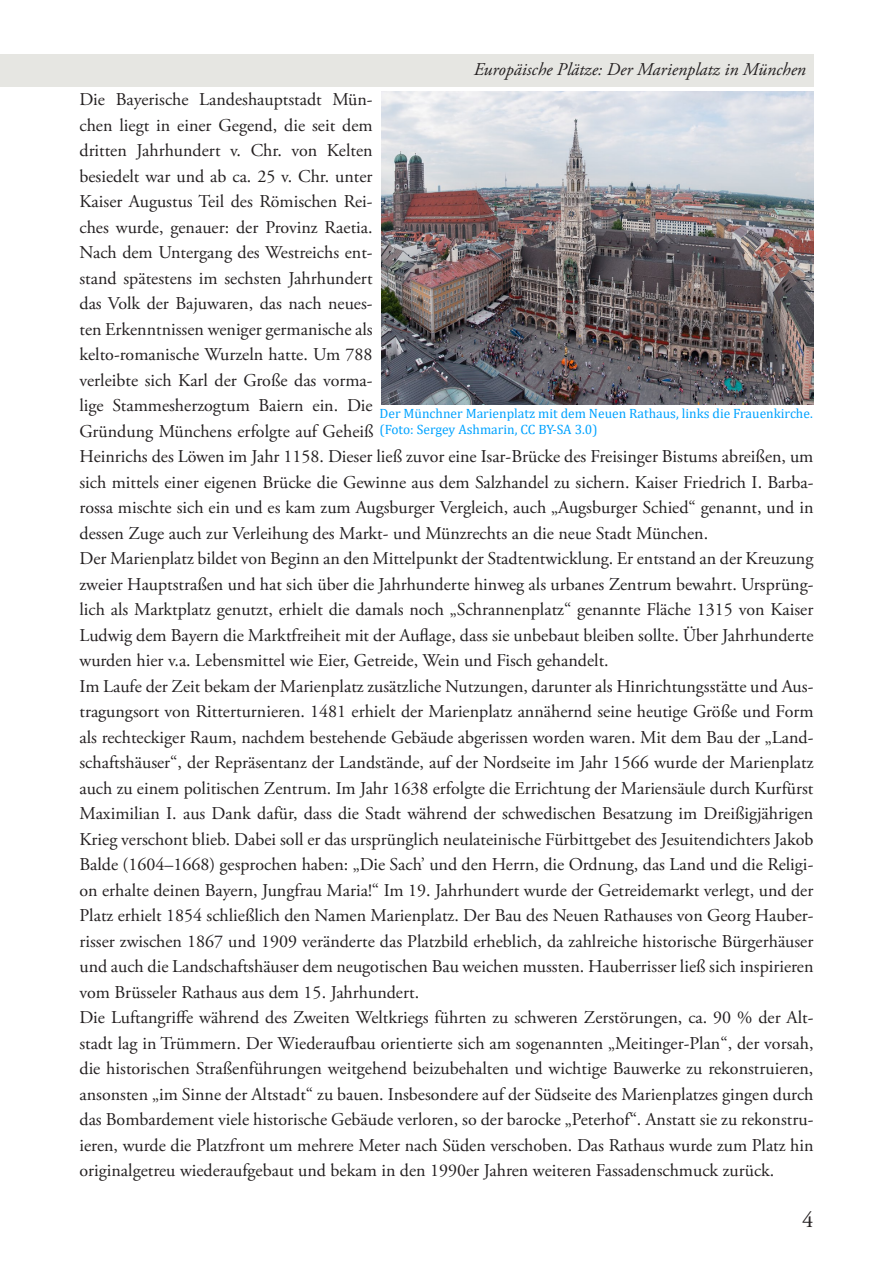
<style>
.page{position:relative;width:893px;height:1263px;background:#fff}
.page>*{position:absolute;margin:0;border:0;box-sizing:border-box;transform-origin:0 0}
.t1{font:22.5px "Adobe Garamond Pro";color:#231f20}
.t2{font:18px/25.5px "Adobe Garamond Pro";color:#231f20;text-align:justify}
.t3{font:italic 18px "Adobe Garamond Pro";color:#231f20}
.t4{font:13.5px/16.2px "Cambria";color:#00a3ff}
</style>
<div class="page">
<div style="left:0;top:54px;width:813px;height:32px;background:#e6e6e2"></div>
<img style="left:381px;top:92px;width:432px;height:312px">
<p class="t3" style="left:474px;top:59px;width:334px">Europäische Plätze: Der Marienplatz in München</p>
<p class="t2" style="left:80px;top:87px;width:735px;text-align:left">Die Bayerische Landeshauptstadt Mün-<br>chen liegt in einer Gegend, die seit dem<br>dritten Jahrhundert v. Chr. von Kelten<br>besiedelt war und ab ca. 25 v. Chr. unter<br>Kaiser Augustus Teil des Römischen Rei-<br>ches wurde, genauer: der Provinz Raetia.<br>Nach dem Untergang des Westreichs ent-<br>stand spätestens im sechsten Jahrhundert<br>das Volk der Bajuwaren, das nach neues-<br>ten Erkenntnissen weniger germanische als<br>kelto-romanische Wurzeln hatte. Um 788<br>verleibte sich Karl der Große das vorma-<br>lige Stammesherzogtum Baiern ein. Die<br>Gründung Münchens erfolgte auf Geheiß<br>Heinrichs des Löwen im Jahr 1158. Dieser ließ zuvor eine Isar-Brücke des Freisinger Bistums abreißen, um sich mittels einer eigenen Brücke die Gewinne aus dem Salzhandel zu sichern. Kaiser Friedrich I. Barba&shy;rossa mischte sich ein und es kam zum Augsburger Vergleich, auch „Augsburger Schied“ genannt, und in dessen Zuge auch zur Verleihung des Markt- und Münzrechts an die neue Stadt München.</p>
<p class="t2" style="left:80px;top:546px;width:735px">Der Marienplatz bildet von Beginn an den Mittelpunkt der Stadtentwicklung. Er entstand an der Kreuzung zweier Hauptstraßen und hat sich über die Jahrhunderte hinweg als urbanes Zentrum bewahrt. Ursprüng&shy;lich als Marktplatz genutzt, erhielt die damals noch „Schrannenplatz“ genannte Fläche 1315 von Kaiser Ludwig dem Bayern die Marktfreiheit mit der Auflage, dass sie unbebaut bleiben sollte. Über Jahrhunderte wurden hier v.a. Lebensmittel wie Eier, Getreide, Wein und Fisch gehandelt.</p>
<p class="t2" style="left:80px;top:674px;width:736px">Im Laufe der Zeit bekam der Marienplatz zusätzliche Nutzungen, darunter als Hinrichtungsstätte und Aus&shy;tragungsort von Ritterturnieren. 1481 erhielt der Marienplatz annähernd seine heutige Größe und Form als rechteckiger Raum, nachdem bestehende Gebäude abgerissen worden waren. Mit dem Bau der „Land&shy;schaftshäuser“, der Repräsentanz der Landstände, auf der Nordseite im Jahr 1566 wurde der Marienplatz auch zu einem politischen Zentrum. Im Jahr 1638 erfolgte die Errichtung der Mariensäule durch Kurfürst Maximilian I. aus Dank dafür, dass die Stadt während der schwedischen Besatzung im Dreißigjährigen Krieg verschont blieb. Dabei soll er das ursprünglich neulateinische Fürbittgebet des Jesuitendichters Jakob Balde (1604–1668) gesprochen haben: „Die Sach’ und den Herrn, die Ordnung, das Land und die Religi&shy;on erhalte deinen Bayern, Jungfrau Maria!“ Im 19. Jahrhundert wurde der Getreidemarkt verlegt, und der Platz erhielt 1854 schließlich den Namen Marienplatz. Der Bau des Neuen Rathauses von Georg Hauber&shy;risser zwischen 1867 und 1909 veränderte das Platzbild erheblich, da zahlreiche historische Bürgerhäuser und auch die Landschaftshäuser dem neugotischen Bau weichen mussten. Hauberrisser ließ sich inspirieren vom Brüsseler Rathaus aus dem 15. Jahrhundert.</p>
<p class="t2" style="left:80px;top:1005px;width:736px">Die Luftangriffe während des Zweiten Weltkriegs führten zu schweren Zerstörungen, ca. 90 % der Alt&shy;stadt lag in Trümmern. Der Wiederaufbau orientierte sich am sogenannten „Meitinger-Plan“, der vorsah, die historischen Straßenführungen weitgehend beizubehalten und wichtige Bauwerke zu rekonstruieren, ansonsten „im Sinne der Altstadt“ zu bauen. Insbesondere auf der Südseite des Marienplatzes gingen durch das Bombardement viele historische Gebäude verloren, so der barocke „Peterhof“. Anstatt sie zu rekonstru&shy;ieren, wurde die Platzfront um mehrere Meter nach Süden verschoben. Das Rathaus wurde zum Platz hin originalgetreu wiederaufgebaut und bekam in den 1990er Jahren weiteren Fassadenschmuck zurück.</p>
<p class="t1" style="left:802px;top:1206px;width:13px">4</p>
<p class="t4" style="left:380px;top:405px;width:435px">Der Münchner Marienplatz mit dem Neuen Rathaus, links die Frauenkirche. (Foto: Sergey Ashmarin, CC BY-SA 3.0)</p>
</div>
